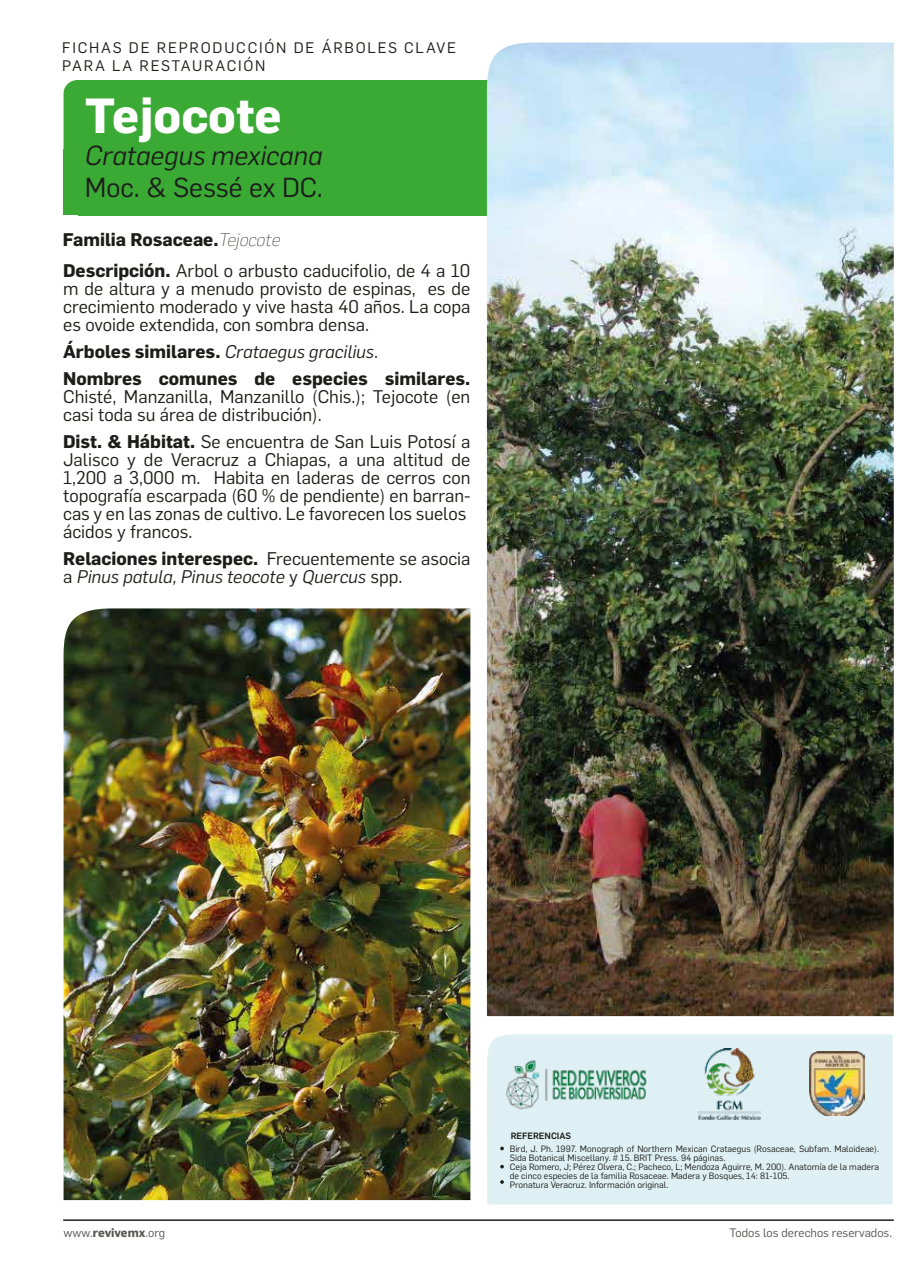
<style>
.page{position:relative;width:915px;height:1263px;background:#fff}
.page>*{position:absolute;margin:0;border:0;box-sizing:border-box;transform-origin:0 0}
.t1{font:700 48.3px "Flama";color:#fff}
.t2{font:italic 27px "Flama";color:#1d1d1b}
.t3{font:27px "Flama";color:#1d1d1b}
.t4{font:18px/18px "Flama";color:#1d1d1b}
.t5{font:italic 18px/18px "Flama";color:#1d1d1b}
.t6{font:700 18px/27px "Flama";color:#1d1d1b}
.t7{font:15px/18px "Flama";letter-spacing:.12em;color:#1d1d1b}
.t8{font:12px "Flama";color:#575756}
.t9{font:12px "Flama";color:#585756}
.t10{font:9px/9px "Flama";color:#1d1d1b}
.t11{font:500 9px "Flama";color:#1d1d1b}
.s1{font-weight:700}
.s2{font-weight:200;font-style:italic}
.s3{font-weight:400;font-style:italic}
.s4{font-weight:400}
.s5{font-weight:700;font-style:normal}
.s6{font-style:normal}
</style>
<div class="page">
<div style="left:63px;top:80px;width:320px;height:98px;background:#3aaa35;border-radius:14px"></div>
<div style="left:78px;top:80px;width:777px;height:135px;background:#3aaa35"></div>
<div style="left:63px;top:150px;width:91px;height:65px;background:#3aaa35"></div>
<img style="left:486px;top:42px;width:407px;height:974px">
<img style="left:63px;top:608px;width:407px;height:592px">
<hr style="left:63px;top:1219px;width:830px;height:2px;background:#1d1d1b">
<div style="left:487px;top:1034px;width:405px;height:170px;background:#def0f3"></div>
<svg style="left:500px;top:1146px;width:3px;height:4px"></svg>
<svg style="left:500px;top:1180px;width:3px;height:4px"></svg>
<img style="left:808px;top:1051px;width:56px;height:64px">
<img style="left:491px;top:1054px;width:169px;height:60px">
<img style="left:692px;top:1048px;width:72px;height:72px">
<p class="t7" style="left:62px;top:38px;width:395px">FICHAS DE REPRODUCCIÓN DE ÁRBOLES CLAVE<br>PARA LA RESTAURACIÓN</p>
<h1 class="t1" style="left:85px;top:81px;width:198px">Tejocote</h1>
<h2 class="t2" style="left:85px;top:137px;width:239px">Crataegus mexicana</h2>
<h2 class="t3" style="left:85px;top:169px;width:239px">Moc. &amp; Sessé ex DC.</h2>
<p class="t4" style="left:63px;top:222px;width:409px;line-height:31.3px"><span class="s1">Familia Rosaceae.</span><span class="s2">Tejocote<br></span><span class="s1">Descripción.</span> Arbol o arbusto caducifolio, de 4 a 10</p>
<p class="t4" style="left:63px;top:278px;width:408px;text-align:justify">m de altura y a menudo provisto de espinas, es de crecimiento moderado y vive hasta 40 años. La copa es ovoide extendida, con sombra densa.</p>
<p class="t6" style="left:63px;top:337px;width:408px">Árboles similares. <span class="s3">Crataegus gracilius</span><span class="s4">.<br></span>Nombres comunes de especies similares.</p>
<p class="t4" style="left:63px;top:386px;width:408px">Chisté, Manzanilla, Manzanillo (Chis.); Tejocote (en casi toda su área de distribución).</p>
<p class="t4" style="left:63px;top:431px;width:409px"><span class="s1">Dist. &amp; Hábitat.</span> Se encuentra de San Luis Potosí a Jalisco y de Veracruz a Chiapas, a una altitud de 1,200 a 3,000 m. Habita en laderas de cerros con topografía escarpada (60 % de pendiente) en barran&shy;cas y en las zonas de cultivo. Le favorecen los suelos ácidos y francos.</p>
<p class="t5" style="left:63px;top:548px;width:408px"><span class="s5">Relaciones interespec.</span> <span class="s6">Frecuentemente se asocia a</span> Pinus patula, Pinus teocote <span class="s6">y</span> Quercus <span class="s6">spp.</span></p>
<p class="t9" style="left:63px;top:1224px;width:103px">www.<span class="s1">revivemx</span>.org</p>
<p class="t11" style="left:510px;top:1129px;width:62px">REFERENCIAS</p>
<p class="t10" style="left:509px;top:1143px;width:370px">Bird, J. Ph. 1997. Monograph of Northern Mexican Crataegus (Rosaceae, Subfam. Maloideae).<br>Sida Botanical Miscellany. # 15. BRIT Press. 94 páginas.<br>Ceja Romero, J; Pérez Olvera, C.; Pacheco, L; Mendoza Aguirre, M. 200). Anatomía de la madera de cinco especies de la familia Rosaceae. Madera y Bosques, 14: 81-105.<br>Pronatura Veracruz. Información original.</p>
<p class="t8" style="left:729px;top:1224px;width:164px">Todos los derechos reservados.</p>
</div>
